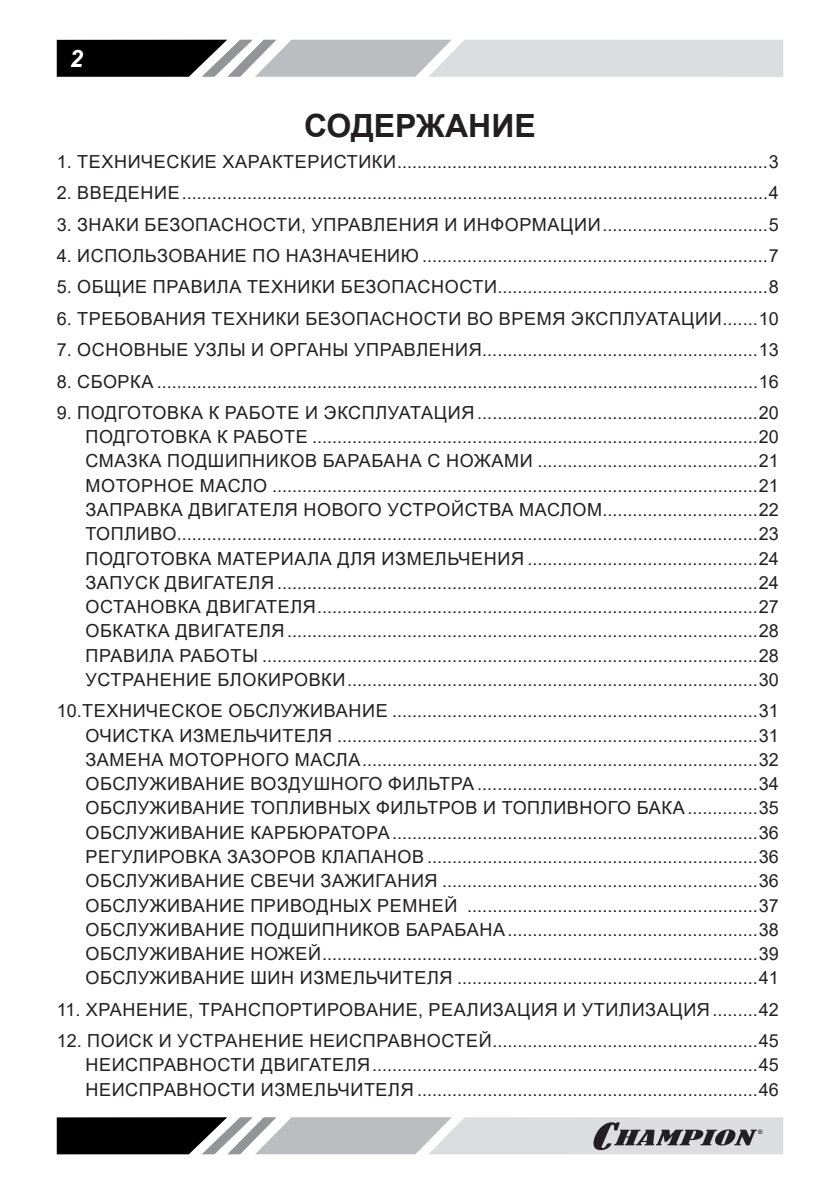
<style>
.page{position:relative;width:840px;height:1191px;background:#fff}
.page>*{position:absolute;margin:0;border:0;box-sizing:border-box;transform-origin:0 0}
.t1{font:700 32px "Arial";color:#231f20}
.t2{font:italic 700 24px "Arial";color:#fff}
.t3{font:18px/24.2px "Arial";letter-spacing:.035em;color:#231f20;text-align:justify}
</style>
<div class="page">
<svg style="left:57px;top:40px;width:725px;height:37px;background:#a7a8a9"></svg>
<svg style="left:57px;top:1117px;width:725px;height:37px;background:#9c9c9e"></svg>
<h2 class="t2" style="left:70px;top:42px;width:15px">2</h2>
<h1 class="t1" style="left:304px;top:103px;width:233px">СОДЕРЖАНИЕ</h1>
<p class="t3" style="left:57px;top:149px;width:723px">1. ТЕХНИЧЕСКИЕ ХАРАКТЕРИСТИКИ..........................................................................3</p>
<p class="t3" style="left:57px;top:181px;width:723px">2. ВВЕДЕНИЕ.....................................................................................................................4</p>
<p class="t3" style="left:57px;top:212px;width:723px">3. ЗНАКИ БЕЗОПАСНОСТИ, УПРАВЛЕНИЯ И ИНФОРМАЦИИ.................................5</p>
<p class="t3" style="left:57px;top:244px;width:723px">4. ИСПОЛЬЗОВАНИЕ ПО НАЗНАЧЕНИЮ .....................................................................7</p>
<p class="t3" style="left:57px;top:275px;width:723px">5. ОБЩИЕ ПРАВИЛА ТЕХНИКИ БЕЗОПАСНОСТИ......................................................8</p>
<p class="t3" style="left:57px;top:306px;width:723px">6. ТРЕБОВАНИЯ ТЕХНИКИ БЕЗОПАСНОСТИ ВО ВРЕМЯ ЭКСПЛУАТАЦИИ.......10</p>
<p class="t3" style="left:57px;top:338px;width:723px">7. ОСНОВНЫЕ УЗЛЫ И ОРГАНЫ УПРАВЛЕНИЯ.......................................................13</p>
<p class="t3" style="left:57px;top:369px;width:723px">8. СБОРКА ........................................................................................................................16</p>
<p class="t3" style="left:85px;top:400px;width:694px;text-indent:-29px">9. ПОДГОТОВКА К РАБОТЕ И ЭКСПЛУАТАЦИЯ ........................................................20<br>ПОДГОТОВКА К РАБОТЕ .........................................................................................20<br>СМАЗКА ПОДШИПНИКОВ БАРАБАНА С НОЖАМИ ............................................21<br>МОТОРНОЕ МАСЛО .................................................................................................21<br>ЗАПРАВКА ДВИГАТЕЛЯ НОВОГО УСТРОЙСТВА МАСЛОМ...............................22<br>ТОПЛИВО....................................................................................................................23<br>ПОДГОТОВКА МАТЕРИАЛА ДЛЯ ИЗМЕЛЬЧЕНИЯ ..............................................24<br>ЗАПУСК ДВИГАТЕЛЯ ................................................................................................24<br>ОСТАНОВКА ДВИГАТЕЛЯ........................................................................................27<br>ОБКАТКА ДВИГАТЕЛЯ..............................................................................................28<br>ПРАВИЛА РАБОТЫ ...................................................................................................28<br>УСТРАНЕНИЕ БЛОКИРОВКИ..................................................................................30</p>
<p class="t3" style="left:85px;top:698px;width:694px;text-indent:-29px">10.ТЕХНИЧЕСКОЕ ОБСЛУЖИВАНИЕ .........................................................................31<br>ОЧИСТКА ИЗМЕЛЬЧИТЕЛЯ ....................................................................................31<br>ЗАМЕНА МОТОРНОГО МАСЛА...............................................................................32<br>ОБСЛУЖИВАНИЕ ВОЗДУШНОГО ФИЛЬТРА ........................................................34<br>ОБСЛУЖИВАНИЕ ТОПЛИВНЫХ ФИЛЬТРОВ И ТОПЛИВНОГО БАКА..............35<br>ОБСЛУЖИВАНИЕ КАРБЮРАТОРА.........................................................................36<br>РЕГУЛИРОВКА ЗАЗОРОВ КЛАПАНОВ ..................................................................36<br>ОБСЛУЖИВАНИЕ СВЕЧИ ЗАЖИГАНИЯ ...............................................................36<br>ОБСЛУЖИВАНИЕ ПРИВОДНЫХ РЕМНЕЙ ..........................................................37<br>ОБСЛУЖИВАНИЕ ПОДШИПНИКОВ БАРАБАНА..................................................38<br>ОБСЛУЖИВАНИЕ НОЖЕЙ.......................................................................................39<br>ОБСЛУЖИВАНИЕ ШИН ИЗМЕЛЬЧИТЕЛЯ ............................................................41</p>
<p class="t3" style="left:57px;top:997px;width:723px">11. ХРАНЕНИЕ, ТРАНСПОРТИРОВАНИЕ, РЕАЛИЗАЦИЯ И УТИЛИЗАЦИЯ .........42</p>
<p class="t3" style="left:85px;top:1028px;width:694px;text-indent:-29px">12. ПОИСК И УСТРАНЕНИЕ НЕИСПРАВНОСТЕЙ.....................................................45<br>НЕИСПРАВНОСТИ ДВИГАТЕЛЯ.............................................................................45<br>НЕИСПРАВНОСТИ ИЗМЕЛЬЧИТЕЛЯ ....................................................................46</p>
</div>
